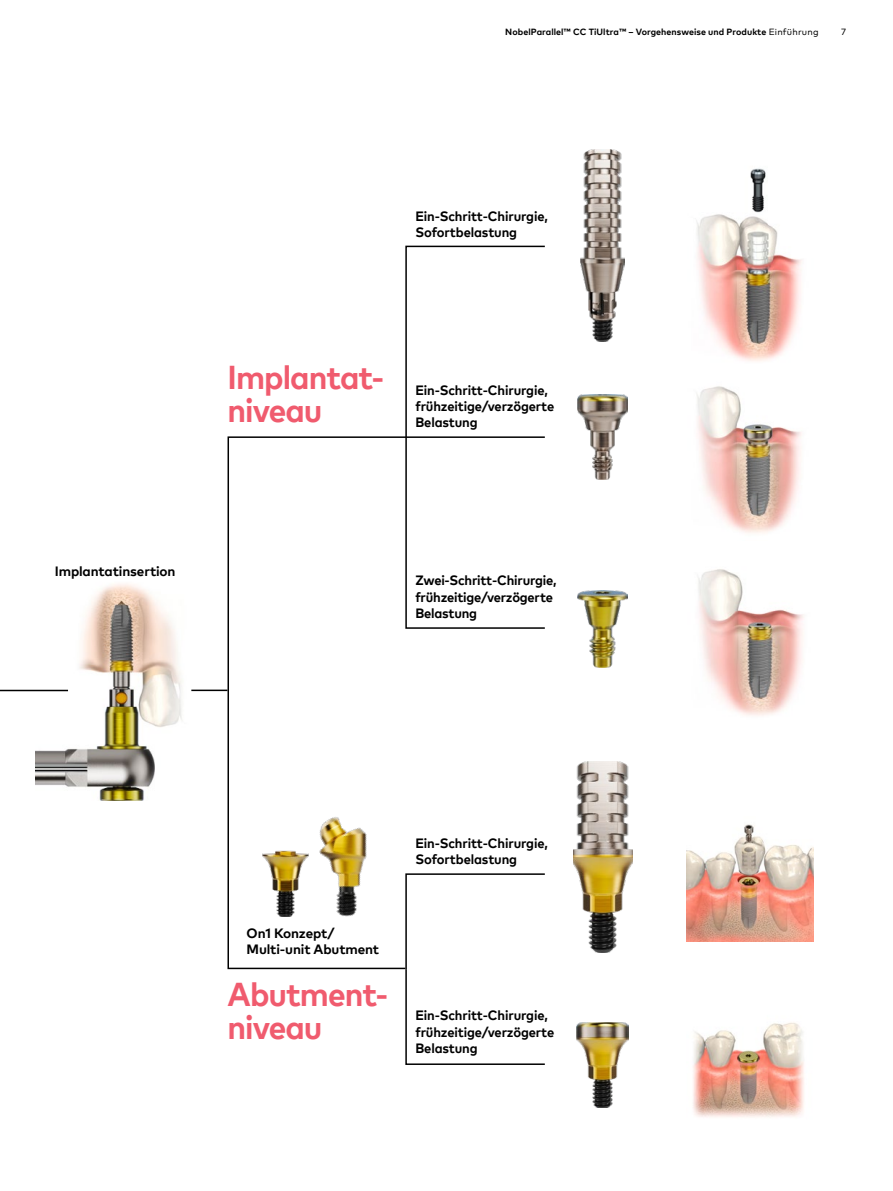
<style>
.page{position:relative;width:893px;height:1191px;background:#fff}
.page>*{position:absolute;margin:0;border:0;box-sizing:border-box;transform-origin:0 0}
.t1{font:700 33px/33px "Mark Pro";letter-spacing:-.03em;color:#f05b6e;scale:.96 1}
.t2{font:700 13.5px/16.2px "Mark Pro";letter-spacing:-.01em;color:#000;scale:.96 1}
.t3{font:700 13.5px/16.2px "Mark Pro";letter-spacing:-.01em;color:#000}
.t4{font:700 9px "Mark Pro";letter-spacing:.005em;color:#000}
.t5{font:9px "Mark Pro";color:#000}
.s1{font-weight:400}
</style>
<div class="page">
<img style="left:35px;top:584px;width:147px;height:216px">
<hr style="left:0;top:689px;width:68px;height:2px;background:#000">
<hr style="left:191px;top:689px;width:36px;height:2px;background:#000">
<img style="left:698px;top:569px;width:106px;height:147px">
<svg style="left:227px;top:436px;width:178px;height:534px"></svg>
<img style="left:696px;top:386px;width:105px;height:147px">
<svg style="left:405px;top:245px;width:140px;height:384px"></svg>
<svg style="left:405px;top:873px;width:140px;height:192px"></svg>
<div style="left:415px;top:572px;width:159px;height:45px;background:#fff"></div>
<img style="left:693px;top:1022px;width:111px;height:96px">
<img style="left:687px;top:824px;width:127px;height:118px">
<img style="left:696px;top:168px;width:106px;height:193px">
<img style="left:578px;top:395px;width:50px;height:85px">
<img style="left:578px;top:590px;width:49px;height:77px">
<img style="left:577px;top:1022px;width:51px;height:85px">
<img style="left:573px;top:761px;width:59px;height:191px">
<img style="left:581px;top:150px;width:44px;height:191px">
<img style="left:262px;top:850px;width:47px;height:66px">
<img style="left:319px;top:815px;width:50px;height:101px">
<p class="t4" style="left:505px;top:25px;width:315px">NobelParallel™ CC TiUltra™ – Vorgehensweise und Produkte <span class="s1">Einführung</span></p>
<p class="t5" style="left:841px;top:25px;width:6px">7</p>
<p class="t3" style="left:55px;top:562px;width:122px">Implantatinsertion</p>
<p class="t2" style="left:415px;top:207px;width:139px">Ein-Schritt-Chirurgie,<br>Sofortbelastung</p>
<h1 class="t1" style="left:227px;top:358px;width:165px">Implantat&shy;niveau</h1>
<p class="t2" style="left:415px;top:381px;width:146px">Ein-Schritt-Chirurgie, frühzeitige/verzögerte<br>Belastung</p>
<p class="t2" style="left:415px;top:571px;width:148px">Zwei-Schritt-Chirurgie, frühzeitige/verzögerte<br>Belastung</p>
<p class="t3" style="left:247px;top:924px;width:134px">On1 Konzept/<br>Multi-unit Abutment</p>
<h1 class="t1" style="left:227px;top:975px;width:169px">Abutment&shy;niveau</h1>
<p class="t2" style="left:415px;top:833px;width:139px">Ein-Schritt-Chirurgie,<br>Sofortbelastung</p>
<p class="t2" style="left:415px;top:1006px;width:146px">Ein-Schritt-Chirurgie, frühzeitige/verzögerte<br>Belastung</p>
</div>
